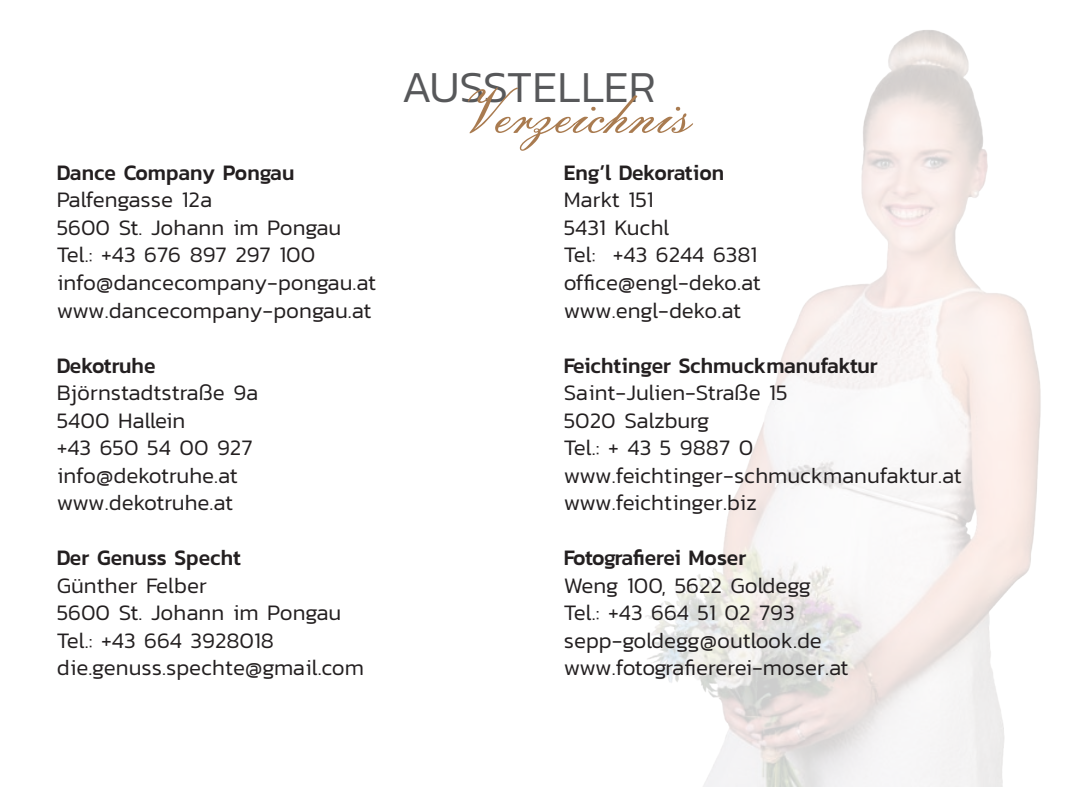
<style>
.page{position:relative;width:1092px;height:787px;background:#fff}
.page>*{position:absolute;margin:0;border:0;box-sizing:border-box;transform-origin:0 0}
.t1{font:62px "Embassy BT";color:#a97b50}
.t2{font:300 45px "Kanit";color:#57585a}
.t3{font:300 22.5px/27.5px "Kanit";color:#231f20}
.t4{font:500 22.5px "Kanit";color:#231f20;scale:.94 1}
.t5{font:500 22.5px "Kanit";letter-spacing:-.03em;color:#231f20;scale:.94 1}
</style>
<div class="page">
<img style="left:645px;top:30px;width:396px;height:757px">
<p class="t4" style="left:57px;top:155px;width:254px">Dance Company Pongau</p>
<p class="t3" style="left:57px;top:186px;width:321px">Palfengasse 12a<br>5600 St. Johann im Pongau<br>Tel.: +43 676 897 297 100 info@dancecompany-pongau.at www.dancecompany-pongau.at</p>
<p class="t4" style="left:57px;top:348px;width:107px">Dekotruhe</p>
<p class="t3" style="left:57px;top:378px;width:203px">Björnstadtstraße 9a<br>5400 Hallein<br>+43 650 54 00 927 info@dekotruhe.at www.dekotruhe.at</p>
<p class="t4" style="left:57px;top:540px;width:197px">Der Genuss Specht</p>
<p class="t3" style="left:57px;top:571px;width:309px">Günther Felber<br>5600 St. Johann im Pongau<br>Tel.: +43 664 3928018 die.genuss.spechte@gmail.com</p>
<h2 class="t2" style="left:401px;top:55px;width:256px">AUSSTELLER</h2>
<h1 class="t1" style="left:459px;top:73px;width:232px">Verzeichnis</h1>
<p class="t4" style="left:563px;top:155px;width:172px">Eng’l Dekoration</p>
<p class="t3" style="left:563px;top:186px;width:198px">Markt 151<br>5431 Kuchl<br>Tel: +43 6244 6381 office@engl-deko.at www.engl-deko.at</p>
<p class="t4" style="left:563px;top:348px;width:335px">Feichtinger Schmuckmanufaktur</p>
<p class="t3" style="left:563px;top:378px;width:399px">Saint-Julien-Straße 15<br>5020 Salzburg<br>Tel.: + 43 5 9887 0 www.feichtinger-schmuckmanufaktur.at www.feichtinger.biz</p>
<p class="t5" style="left:563px;top:540px;width:196px">Fotografierei Moser</p>
<p class="t3" style="left:563px;top:571px;width:286px">Weng 100, 5622 Goldegg<br>Tel.: +43 664 51 02 793 sepp-goldegg@outlook.de www.fotografiererei-moser.at</p>
</div>
